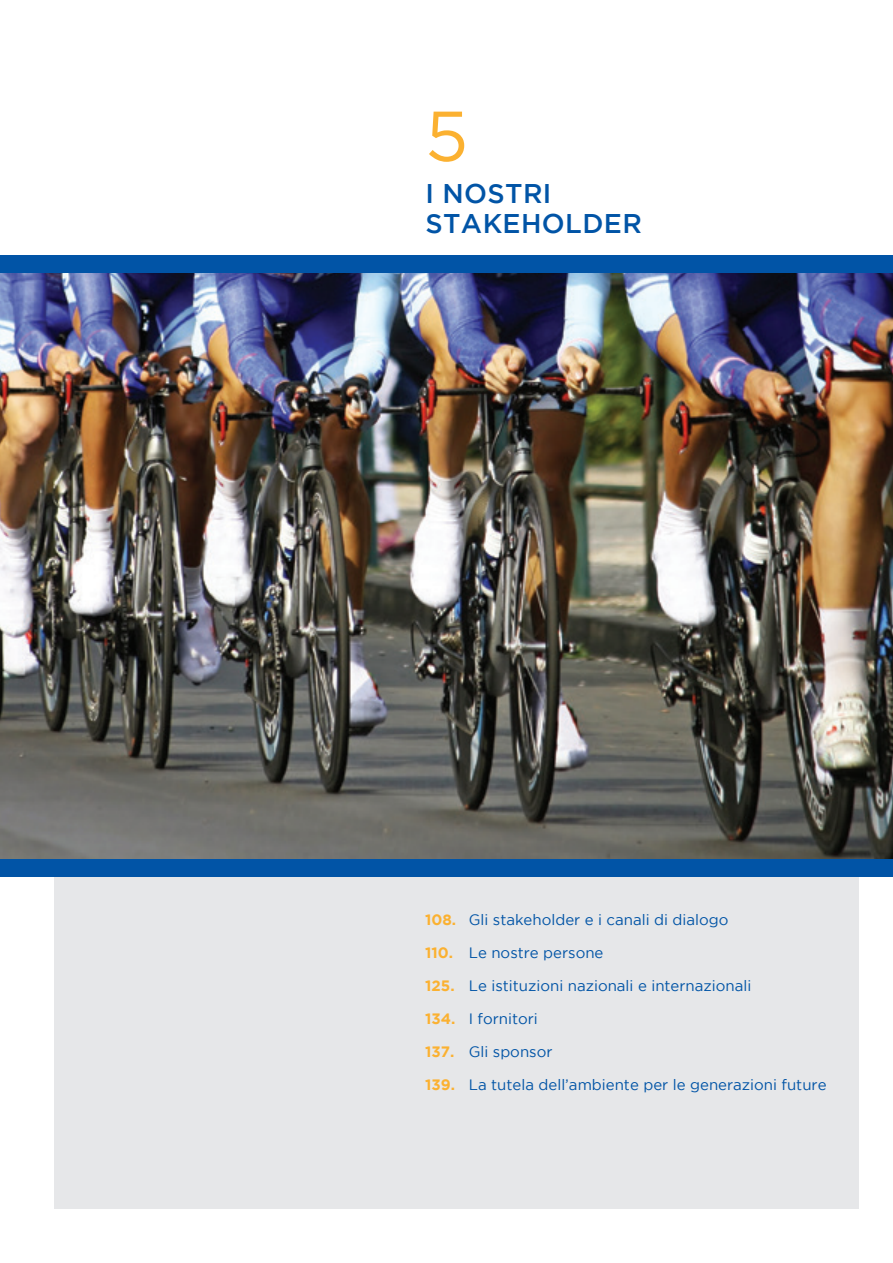
<style>
.page{position:relative;width:893px;height:1263px;background:#fff}
.page>*{position:absolute;margin:0;border:0;box-sizing:border-box;transform-origin:0 0}
.t1{font:70.5px "Gotham";color:#fbb131}
.t2{font:500 27px "Gotham";letter-spacing:.015em;color:#0154a6}
.t3{font:15px "Gotham";color:#0154a6}
.s1{font-weight:700;color:#fbb131}
</style>
<div class="page">
<div style="left:54px;top:859px;width:805px;height:350px;background:#e6e7e9"></div>
<img style="left:0;top:272px;width:893px;height:587px">
<div style="left:0;top:255px;width:893px;height:17px;background:#0154a6"></div>
<div style="left:0;top:859px;width:893px;height:17px;background:#0154a6"></div>
<p class="t1" style="left:425px;top:97px;width:45px">5</p>
<p class="t2" style="left:425px;top:178px;width:128px">I NOSTRI</p>
<p class="t2" style="left:425px;top:208px;width:218px">STAKEHOLDER</p>
<p class="t3" style="left:425px;top:912px;width:305px"><span class="s1">108.</span> Gli stakeholder e i canali di dialogo</p>
<p class="t3" style="left:425px;top:945px;width:180px"><span class="s1">110.</span> Le nostre persone</p>
<p class="t3" style="left:425px;top:978px;width:328px"><span class="s1">125.</span> Le istituzioni nazionali e internazionali</p>
<p class="t3" style="left:425px;top:1011px;width:114px"><span class="s1">134.</span> I fornitori</p>
<p class="t3" style="left:425px;top:1044px;width:129px"><span class="s1">137.</span> Gli sponsor</p>
<p class="t3" style="left:425px;top:1077px;width:403px"><span class="s1">139.</span> La tutela dell’ambiente per le generazioni future</p>
</div>
